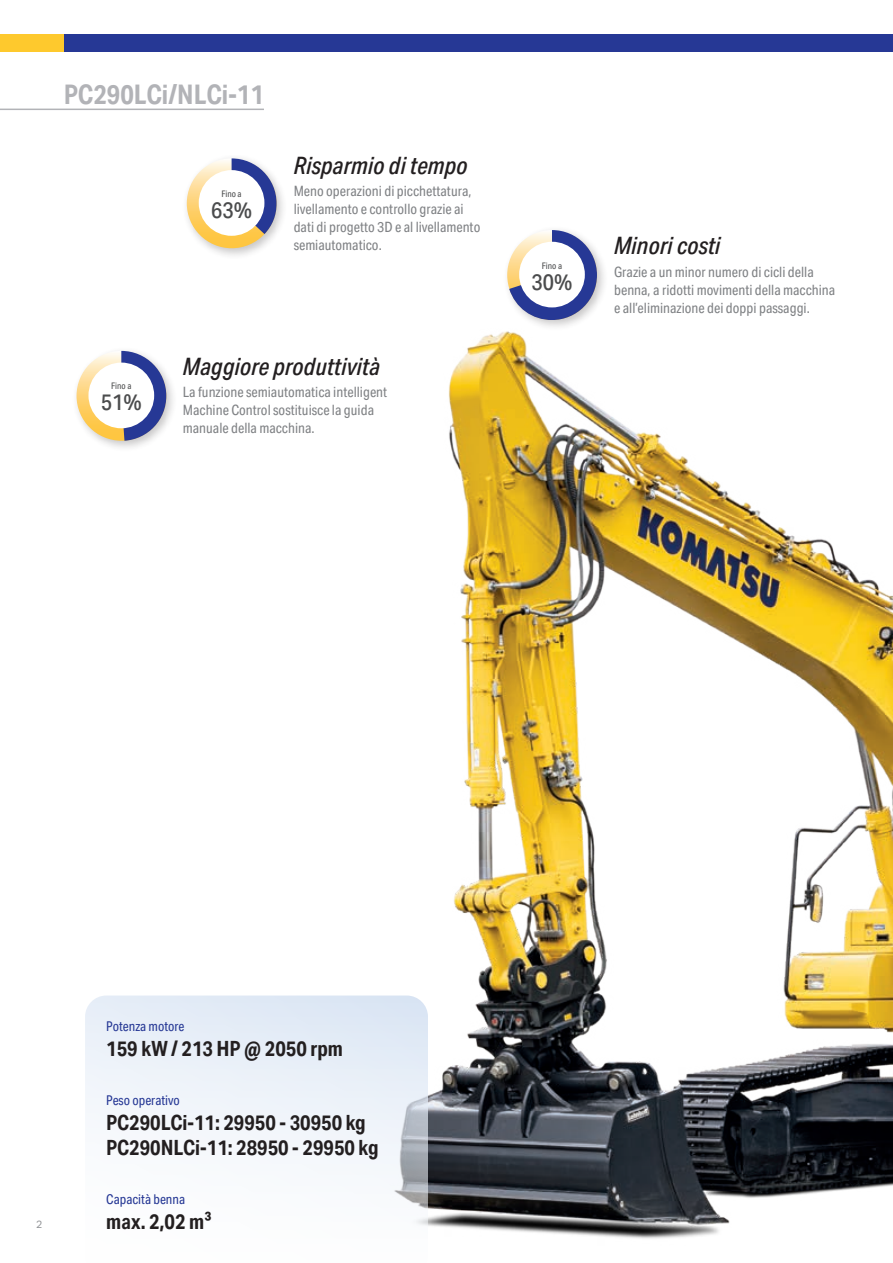
<style>
.page{position:relative;width:893px;height:1263px;background:#fff}
.page>*{position:absolute;margin:0;border:0;box-sizing:border-box;transform-origin:0 0}
.t1{font:700 27px "Aktiv Grotesk Cd";color:#b2b3b7}
.t2{font:italic 500 24px "Aktiv Grotesk Cd";color:#231f20}
.t3{font:500 22.5px "Aktiv Grotesk Cd";color:#4b4c4d}
.t4{font:700 21px/25.2px "Aktiv Grotesk Cd";color:#231f20}
.t5{font:14.25px/18px "Aktiv Grotesk Cd";color:#808285}
.t6{font:13.5px "Aktiv Grotesk Cd";color:#263895}
.t7{font:10.5px "Aktiv Grotesk";color:#939598}
.t8{font:9px "Aktiv Grotesk Cd";color:#4b4c4d}
</style>
<div class="page">
<img style="left:428px;top:331px;width:465px;height:908px">
<svg style="left:85px;top:995px;width:343px;height:231px"></svg>
<div style="left:72px;top:346px;width:106px;height:106px;background:#231f20;opacity:.25"></div>
<svg style="left:77px;top:351px;width:89px;height:90px"></svg>
<svg style="left:121px;top:351px;width:45px;height:90px"></svg>
<div style="left:88px;top:363px;width:66px;height:65px;background:#fff;border-radius:50%"></div>
<div style="left:182px;top:153px;width:106px;height:106px;background:#231f20;opacity:.25"></div>
<svg style="left:187px;top:158px;width:90px;height:90px;background:#fdd57b"></svg>
<svg style="left:232px;top:158px;width:45px;height:76px"></svg>
<div style="left:199px;top:170px;width:65px;height:66px;background:#fff;border-radius:50%"></div>
<div style="left:502px;top:225px;width:106px;height:106px;background:#231f20;opacity:.25"></div>
<svg style="left:509px;top:230px;width:88px;height:90px"></svg>
<div style="left:519px;top:242px;width:66px;height:65px;background:#fff;border-radius:50%"></div>
<hr style="left:0;top:109px;width:264px;height:1px;background:#b2b3b7">
<div style="left:0;top:34px;width:143px;height:17px;background:#fec92d"></div>
<div style="left:64px;top:34px;width:829px;height:17px;background:#263895"></div>
<h1 class="t1" style="left:64px;top:79px;width:202px">PC290LCi/NLCi-11</h1>
<p class="t8" style="left:221px;top:189px;width:22px">Fino a</p>
<h3 class="t3" style="left:211px;top:197px;width:42px">63%</h3>
<h2 class="t2" style="left:294px;top:151px;width:176px">Risparmio di tempo</h2>
<p class="t5" style="left:294px;top:182px;width:188px">Meno operazioni di picchettatura, livellamento e controllo grazie ai dati di progetto 3D e al livellamento semiautomatico.</p>
<p class="t8" style="left:111px;top:381px;width:22px">Fino a</p>
<h3 class="t3" style="left:101px;top:389px;width:42px">51%</h3>
<h2 class="t2" style="left:183px;top:353px;width:199px">Maggiore produttività</h2>
<p class="t5" style="left:183px;top:384px;width:206px">La funzione semiautomatica intelligent<br>Machine Control sostituisce la guida manuale della macchina.</p>
<p class="t8" style="left:542px;top:260px;width:22px">Fino a</p>
<h3 class="t3" style="left:532px;top:269px;width:42px">30%</h3>
<h2 class="t2" style="left:614px;top:232px;width:108px">Minori costi</h2>
<p class="t5" style="left:614px;top:263px;width:223px">Grazie a un minor numero di cicli della benna, a ridotti movimenti della macchina e all’eliminazione dei doppi passaggi.</p>
<p class="t7" style="left:36px;top:1218px;width:8px">2</p>
<p class="t6" style="left:106px;top:1018px;width:80px">Potenza motore</p>
<h3 class="t4" style="left:106px;top:1036px;width:238px">159 kW / 213 HP @ 2050 rpm</h3>
<p class="t6" style="left:106px;top:1092px;width:75px">Peso operativo</p>
<h3 class="t4" style="left:106px;top:1110px;width:274px">PC290LCi-11: 29950 - 30950 kg<br>PC290NLCi-11: 28950 - 29950 kg</h3>
<p class="t6" style="left:106px;top:1192px;width:80px">Capacità benna</p>
<h3 class="t4" style="left:106px;top:1209px;width:107px">max. 2,02 m³</h3>
</div>
